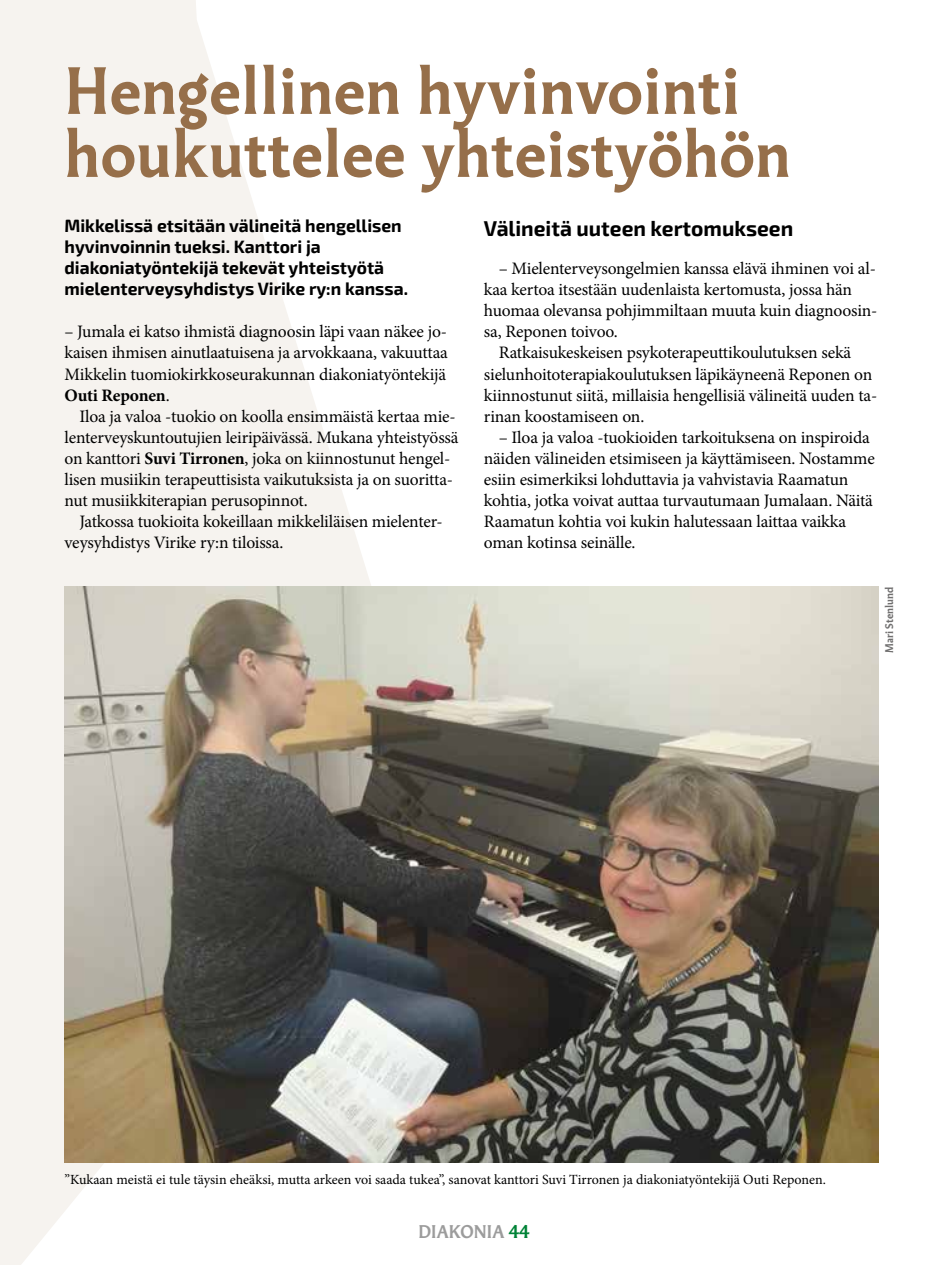
<style>
.page{position:relative;width:943px;height:1265px;background:#fff}
.page>*{position:absolute;margin:0;border:0;box-sizing:border-box;transform-origin:0 0}
.t1{font:700 63px/63px "Martti";color:#966f4a}
.t2{font:700 21px "Exo 2";color:#000}
.t3{font:17.5px/21px "Minion Pro";letter-spacing:-.01em;color:#000}
.t4{font:700 17.5px/21px "Exo 2";color:#000}
.t5{font:700 17.5px "Martti Display";color:#9c9c9c}
.t6{font:14px "Minion Pro";color:#000}
.t7{font:700 10.5px "Martti";color:#706f6f}
.s1{font-weight:700}
.s2{color:#008337}
</style>
<div class="page">
<svg style="left:0;top:0;width:427px;height:1265px;fill:#f6f3ef"></svg>
<img style="left:64px;top:587px;width:814px;height:575px">
<h1 class="t1" style="left:64px;top:58px;width:728px">Hengellinen hyvinvointi houkuttelee yhteistyöhön</h1>
<p class="t4" style="left:64px;top:216px;width:345px">Mikkelissä etsitään välineitä hengellisen hyvinvoinnin tueksi. Kanttori ja diakoniatyöntekijä tekevät yhteistyötä mielenterveysyhdistys Virike ry:n kanssa.</p>
<p class="t3" style="left:64px;top:321px;width:385px;text-align:justify">– Jumala ei katso ihmistä diagnoosin läpi vaan näkee jo&shy;kaisen ihmisen ainutlaatuisena ja arvokkaana, vakuuttaa Mikkelin tuomiokirkkoseurakunnan diakoniatyöntekijä <span class="s1">Outi Reponen</span>.</p>
<p class="t3" style="left:64px;top:405px;width:395px;text-indent:15px">Iloa ja valoa -tuokio on koolla ensimmäistä kertaa mie&shy;lenterveyskuntoutujien leiripäivässä. Mukana yhteistyössä on kanttori <span class="s1">Suvi Tirronen</span>, joka on kiinnostunut hengel&shy;lisen musiikin terapeuttisista vaikutuksista ja on suoritta&shy;nut musiikkiterapian perusopinnot.</p>
<p class="t3" style="left:64px;top:510px;width:378px;text-indent:15px">Jatkossa tuokioita kokeillaan mikkeliläisen mielenter&shy;veysyhdistys Virike ry:n tiloissa.</p>
<p class="t2" style="left:484px;top:216px;width:311px">Välineitä uuteen kertomukseen</p>
<p class="t3" style="left:499px;top:258px;width:378px">– Mielenterveysongelmien kanssa elävä ihminen voi al-</p>
<p class="t3" style="left:484px;top:279px;width:370px">kaa kertoa itsestään uudenlaista kertomusta, jossa hän</p>
<p class="t3" style="left:484px;top:300px;width:395px">huomaa olevansa pohjimmiltaan muuta kuin diagnoosin-</p>
<p class="t3" style="left:484px;top:321px;width:135px">sa, Reponen toivoo.</p>
<p class="t3" style="left:499px;top:342px;width:354px">Ratkaisukeskeisen psykoterapeuttikoulutuksen sekä</p>
<p class="t3" style="left:484px;top:363px;width:390px">sielunhoitoterapiakoulutuksen läpikäyneenä Reponen on</p>
<p class="t3" style="left:484px;top:384px;width:395px">kiinnostunut siitä, millaisia hengellisiä välineitä uuden ta-</p>
<p class="t3" style="left:484px;top:405px;width:162px">rinan koostamiseen on.</p>
<p class="t3" style="left:484px;top:426px;width:392px;text-indent:15px">– Iloa ja valoa -tuokioiden tarkoituksena on inspiroida näiden välineiden etsimiseen ja käyttämiseen. Nostamme esiin esimerkiksi lohduttavia ja vahvistavia Raamatun kohtia, jotka voivat auttaa turvautumaan Jumalaan. Näitä Raamatun kohtia voi kukin halutessaan laittaa vaikka oman kotinsa seinälle.</p>
<p class="t7" style="left:882px;top:653px;width:68px;rotate:-90deg">Mari Stenlund</p>
<p class="t6" style="left:64px;top:1170px;width:762px">”Kukaan meistä ei tule täysin eheäksi, mutta arkeen voi saada tukea”, sanovat kanttori Suvi Tirronen ja diakoniatyöntekijä Outi Reponen.</p>
<p class="t5" style="left:418px;top:1221px;width:113px">DIAKONIA <span class="s2">44</span></p>
</div>
